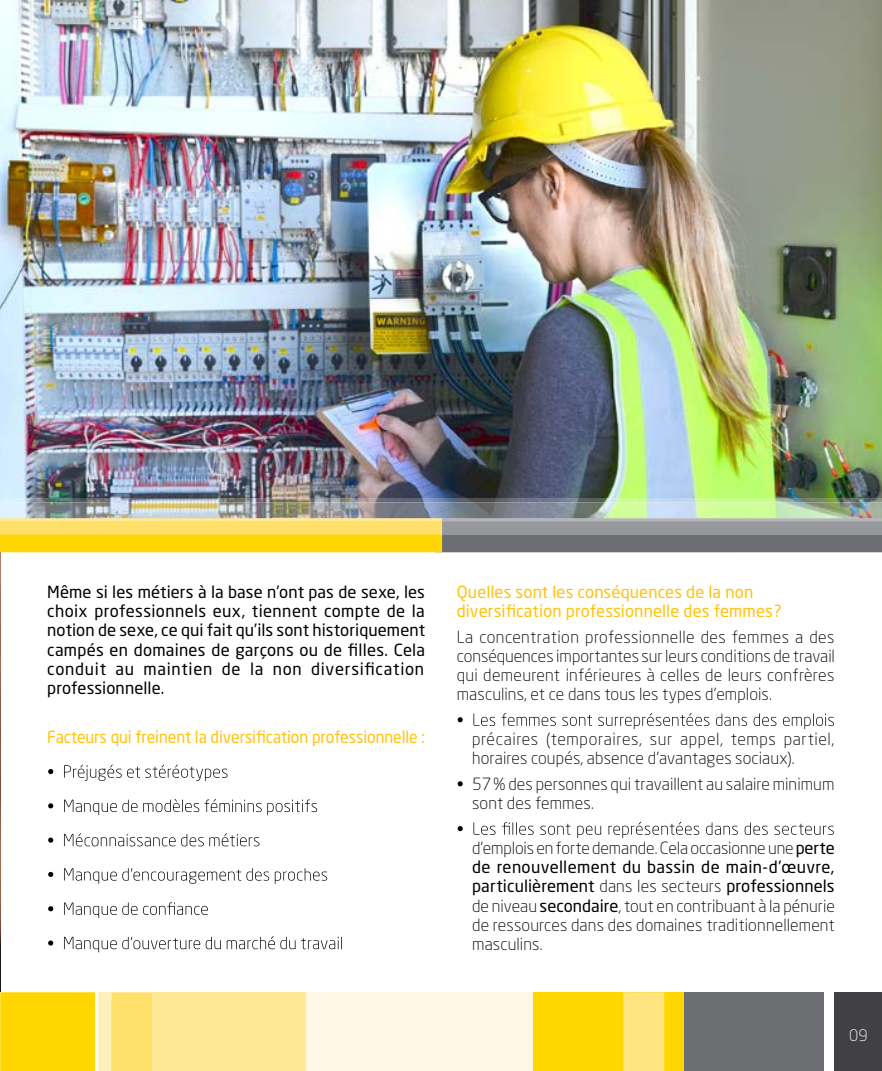
<style>
.page{position:relative;width:882px;height:1071px;background:#fff}
.page>*{position:absolute;margin:0;border:0;box-sizing:border-box;transform-origin:0 0}
.t1{font:300 16.62px/19.2px "Neo Sans Std";letter-spacing:.01em;color:#000;text-align:justify}
.t2{font:16.62px/19.2px "Neo Sans Std";letter-spacing:.04em;color:#000;text-align:justify}
.t3{font:16.62px/19.2px "Neo Sans Std";color:#ffc20e}
.t4{font:16.62px "Neo Sans Std";color:#ffc20e;scale:.95 1}
.t5{font:300 15.75px "Neo Sans Std";color:#fff}
.s1{font-weight:400}
</style>
<div class="page">
<img style="left:0;top:0;width:1px;height:996px">
<div style="left:0;top:992px;width:95px;height:79px;background:#ffd600"></div>
<div style="left:306px;top:992px;width:377px;height:79px;background:#fff8e6"></div>
<div style="left:683px;top:992px;width:141px;height:79px;background:#6d6e71"></div>
<div style="left:534px;top:992px;width:150px;height:79px;background:#ffd600"></div>
<div style="left:111px;top:992px;width:41px;height:79px;background:#ffe06a"></div>
<div style="left:152px;top:992px;width:154px;height:79px;background:#ffe894"></div>
<div style="left:98px;top:992px;width:13px;height:79px;background:#ffefbd"></div>
<div style="left:623px;top:992px;width:41px;height:79px;background:#ffe480"></div>
<div style="left:835px;top:992px;width:47px;height:79px;background:#414042"></div>
<svg style="left:48px;top:765px;width:180px;height:16px"></svg>
<svg style="left:48px;top:799px;width:269px;height:16px"></svg>
<svg style="left:48px;top:833px;width:211px;height:13px"></svg>
<svg style="left:48px;top:868px;width:279px;height:16px"></svg>
<svg style="left:48px;top:902px;width:160px;height:16px"></svg>
<svg style="left:48px;top:936px;width:294px;height:16px"></svg>
<svg style="left:458px;top:713px;width:376px;height:16px"></svg>
<svg style="left:458px;top:781px;width:5px;height:5px"></svg>
<svg style="left:458px;top:822px;width:376px;height:16px"></svg>
<img style="left:0;top:0;width:882px;height:498px">
<div style="left:435px;top:518px;width:447px;height:34px;background:#6d6e71"></div>
<div style="left:0;top:518px;width:442px;height:34px;background:#ffd600"></div>
<div style="left:442px;top:522px;width:440px;height:13px;background:#96989b"></div>
<svg style="left:0;top:522px;width:442px;height:13px;background:#fedf67"></svg>
<svg style="left:442px;top:518px;width:440px;height:4px;background:#b0b3b4"></svg>
<svg style="left:0;top:518px;width:442px;height:4px;background:#fae38b"></svg>
<img style="left:0;top:498px;width:882px;height:4px">
<img style="left:0;top:502px;width:882px;height:16px">
<p class="t2" style="left:47px;top:582px;width:379px">Même si les métiers à la base n’ont pas de sexe, les choix professionnels eux, tiennent compte de la notion de sexe, ce qui fait qu’ils sont historiquement campés en domaines de garçons ou de filles. Cela conduit au maintien de la non diversification professionnelle.</p>
<p class="t4" style="left:47px;top:727px;width:399px">Facteurs qui freinent la diversification professionnelle :</p>
<p class="t3" style="left:457px;top:582px;width:327px">Quelles sont les conséquences de la non diversification professionnelle des femmes?</p>
<p class="t1" style="left:457px;top:627px;width:380px">La concentration professionnelle des femmes a des conséquences importantes surleurs conditions de travail qui demeurent inférieures à celles de leurs confrères masculins, et ce dans tous les types d’emplois.</p>
<p class="t1" style="left:472px;top:729px;width:364px">précaires (temporaires, sur appel, temps partiel, horaires coupés, absence d’avantages sociaux).</p>
<p class="t1" style="left:472px;top:774px;width:364px">57% des personnes qui travaillent au salaire minimum sont des femmes.</p>
<p class="t1" style="left:472px;top:838px;width:364px">d’emplois en forte demande. Cela occasionne une<span class="s1">perte de renouvellement du bassin de main-d’œuvre, particulièrement</span> dans les secteurs <span class="s1">professionnels </span>de niveau <span class="s1">secondaire</span>, tout en contribuant à la pénurie de ressources dans des domaines traditionnellement masculins.</p>
<p class="t5" style="left:849px;top:1026px;width:20px">09</p>
</div>
